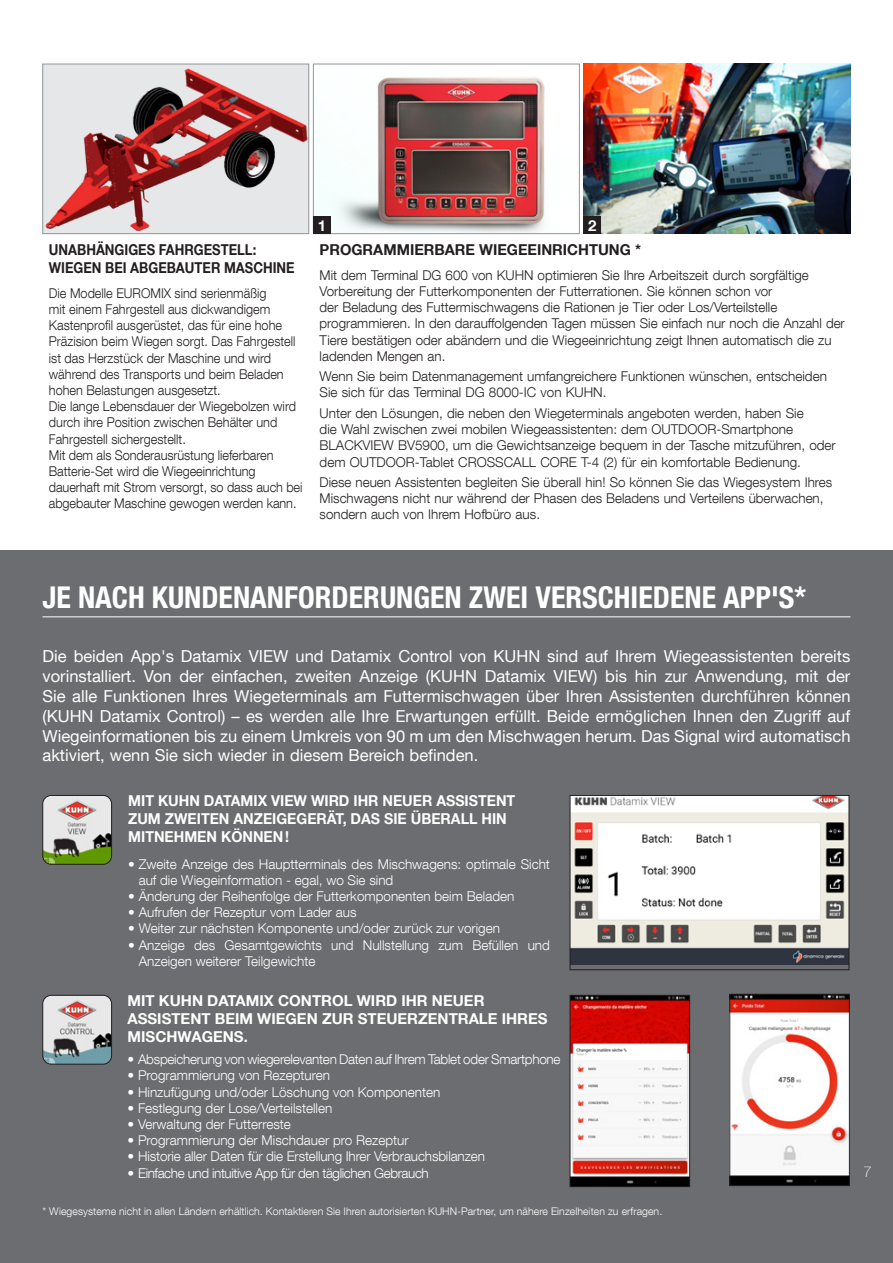
<style>
.page{position:relative;width:893px;height:1263px;background:#fff}
.page>*{position:absolute;margin:0;border:0;box-sizing:border-box;transform-origin:0 0}
.t1{font:700 condensed 30px "Helvetica Neue LT Com";color:#fff}
.t2{font:16.5px/19.8px "Helvetica Neue LT Com";color:#fff;text-align:justify}
.t3{font:700 15px/18px "Helvetica Neue LT Com";color:#fff;scale:.95 1}
.t4{font:700 15px/18px "Helvetica Neue LT Com";color:#fff}
.t5{font:700 15px/18px "Helvetica Neue LT Com";color:#231f20;scale:.87 1}
.t6{font:700 15px "Helvetica Neue LT Com";color:#231f20}
.t7{font:100 15px "Helvetica Neue LT Com";color:#fff}
.t8{font:300 13.5px/16.2px "Helvetica Neue LT Com";color:#231f20}
.t9{font:300 13.5px/16.2px "Helvetica Neue LT Com";color:#fff}
.t10{font:300 13.5px/16.2px "Helvetica Neue LT Com";color:#231f20;scale:.94 1}
.t11{font:300 13.5px "Helvetica Neue LT Com";letter-spacing:-.02em;color:#fff}
.t12{font:300 13.5px "Helvetica Neue LT Com";letter-spacing:-.03em;color:#fff}
.t13{font:300 10.5px "Helvetica Neue LT Com";letter-spacing:.005em;color:#fff}
</style>
<div class="page">
<div style="left:0;top:550px;width:893px;height:713px;background:#6c6d70"></div>
<img style="left:45px;top:66px;width:262px;height:166px">
<div style="left:43px;top:64px;width:266px;height:170px;border:1px solid #939598"></div>
<img style="left:584px;top:64px;width:266px;height:170px">
<img style="left:315px;top:77px;width:230px;height:155px">
<div style="left:313px;top:64px;width:267px;height:170px;border:1px solid #939598"></div>
<div style="left:313px;top:217px;width:17px;height:17px;background:#231f20"></div>
<div style="left:584px;top:217px;width:17px;height:17px;background:#231f20"></div>
<img style="left:43px;top:995px;width:69px;height:69px">
<div style="left:43px;top:995px;width:69px;height:69px;border:1px solid #231f20;border-radius:9px"></div>
<img style="left:43px;top:795px;width:69px;height:69px">
<div style="left:43px;top:795px;width:69px;height:69px;border:1px solid #231f20;border-radius:9px"></div>
<img style="left:572px;top:797px;width:275px;height:167px">
<div style="left:570px;top:795px;width:279px;height:175px;border:1px solid #231f20"></div>
<img style="left:731px;top:996px;width:117px;height:188px">
<div style="left:729px;top:994px;width:121px;height:192px;border:1px solid #231f20"></div>
<img style="left:572px;top:997px;width:116px;height:188px">
<div style="left:570px;top:995px;width:120px;height:192px;border:1px solid #231f20"></div>
<hr style="left:43px;top:617px;width:807px;height:1px;background:#fff">
<p class="t5" style="left:49px;top:240px;width:284px">UNABHÄNGIGES FAHRGESTELL:<br>WIEGEN BEI ABGEBAUTER MASCHINE</p>
<p class="t10" style="left:49px;top:285px;width:271px">Die Modelle EUROMIX sind serienmäßig<br>mit einem Fahrgestell aus dickwandigem Kastenprofil ausgerüstet, das für eine hohe Präzision beim Wiegen sorgt. Das Fahrgestell ist das Herzstück der Maschine und wird während des Transports und beim Beladen hohen Belastungen ausgesetzt.<br>Die lange Lebensdauer der Wiegebolzen wird durch ihre Position zwischen Behälter und Fahrgestell sichergestellt.<br>Mit dem als Sonderausrüstung lieferbaren Batterie-Set wird die Wiegeeinrichtung dauerhaft mit Strom versorgt, so dass auch bei abgebauter Maschine gewogen werden kann.</p>
<p class="t4" style="left:318px;top:216px;width:10px">1</p>
<p class="t4" style="left:588px;top:216px;width:10px">2</p>
<p class="t6" style="left:320px;top:240px;width:323px">PROGRAMMIERBARE WIEGEEINRICHTUNG *</p>
<p class="t8" style="left:320px;top:267px;width:527px">Mit dem Terminal DG 600 von KUHN optimieren Sie Ihre Arbeitszeit durch sorgfältige Vorbereitung der Futterkomponenten der Futterrationen. Sie können schon vor<br>der Beladung des Futtermischwagens die Rationen je Tier oder Los/Verteilstelle programmieren. In den darauffolgenden Tagen müssen Sie einfach nur noch die Anzahl der Tiere bestätigen oder abändern und die Wiegeeinrichtung zeigt Ihnen automatisch die zu ladenden Mengen an.</p>
<p class="t8" style="left:320px;top:368px;width:509px">Wenn Sie beim Datenmanagement umfangreichere Funktionen wünschen, entscheiden<br>Sie sich für das Terminal DG 8000-IC von KUHN.</p>
<p class="t8" style="left:320px;top:405px;width:518px">Unter den Lösungen, die neben den Wiegeterminals angeboten werden, haben Sie<br>die Wahl zwischen zwei mobilen Wiegeassistenten: dem OUTDOOR-Smartphone BLACKVIEW BV5900, um die Gewichtsanzeige bequem in der Tasche mitzuführen, oder dem OUTDOOR-Tablet CROSSCALL CORE T-4 (2) für ein komfortable Bedienung.</p>
<p class="t8" style="left:320px;top:474px;width:514px">Diese neuen Assistenten begleiten Sie überall hin! So können Sie das Wiegesystem Ihres<br>Mischwagens nicht nur während der Phasen des Beladens und Verteilens überwachen, sondern auch von Ihrem Hofbüro aus.</p>
<h1 class="t1" style="left:43px;top:580px;width:765px">JE NACH KUNDENANFORDERUNGEN ZWEI VERSCHIEDENE APP'S*</h1>
<p class="t2" style="left:43px;top:646px;width:809px">Die beiden App's Datamix VIEW und Datamix Control von KUHN sind auf Ihrem Wiegeassistenten bereits vorinstalliert. Von der einfachen, zweiten Anzeige (KUHN Datamix VIEW) bis hin zur Anwendung, mit der Sie alle Funktionen Ihres Wiegeterminals am Futtermischwagen über Ihren Assistenten durchführen können (KUHN Datamix Control) – es werden alle Ihre Erwartungen erfüllt. Beide ermöglichen Ihnen den Zugriff auf Wiegeinformationen bis zu einem Umkreis von 90 m um den Mischwagen herum. Das Signal wird automatisch aktiviert, wenn Sie sich wieder in diesem Bereich befinden.</p>
<p class="t3" style="left:128px;top:791px;width:409px">MIT KUHN DATAMIX VIEW WIRD IHR NEUER ASSISTENT<br>ZUM ZWEITEN ANZEIGEGERÄT, DAS SIE ÜBERALL HIN<br>MITNEHMEN KÖNNEN!</p>
<p class="t9" style="left:139px;top:855px;width:413px;text-indent:-11px">• Zweite Anzeige des Hauptterminals des Mischwagens: optimale Sicht auf die Wiegeinformation - egal, wo Sie sind</p>
<p class="t9" style="left:128px;top:888px;width:388px">• Änderung der Reihenfolge der Futterkomponenten beim Beladen</p>
<p class="t9" style="left:128px;top:904px;width:230px">• Aufrufen der Rezeptur vom Lader aus</p>
<p class="t9" style="left:128px;top:920px;width:373px">• Weiter zur nächsten Komponente und/oder zurück zur vorigen</p>
<p class="t9" style="left:139px;top:936px;width:413px;text-indent:-11px">• Anzeige des Gesamtgewichts und Nullstellung zum Befüllen und<br>Anzeigen weiterer Teilgewichte</p>
<p class="t4" style="left:128px;top:991px;width:421px">MIT KUHN DATAMIX CONTROL WIRD IHR NEUER<br>ASSISTENT BEIM WIEGEN ZUR STEUERZENTRALE IHRES<br>MISCHWAGENS.</p>
<p class="t11" style="left:128px;top:1051px;width:435px">• Abspeicherung von wiegerelevanten Daten auf Ihrem Tablet oder Smartphone</p>
<p class="t9" style="left:128px;top:1067px;width:204px">• Programmierung von Rezepturen</p>
<p class="t9" style="left:128px;top:1083px;width:314px">• Hinzufügung und/oder Löschung von Komponenten</p>
<p class="t9" style="left:128px;top:1100px;width:206px">• Festlegung der Lose/Verteilstellen</p>
<p class="t9" style="left:128px;top:1116px;width:165px">• Verwaltung der Futterreste</p>
<p class="t9" style="left:128px;top:1132px;width:283px">• Programmierung der Mischdauer pro Rezeptur</p>
<p class="t9" style="left:128px;top:1148px;width:359px">• Historie aller Daten für die Erstellung Ihrer Verbrauchsbilanzen</p>
<p class="t12" style="left:128px;top:1164px;width:303px">• Einfache und intuitive App für den täglichen Gebrauch</p>
<p class="t13" style="left:43px;top:1205px;width:621px">* Wiegesysteme nicht in allen Ländern erhältlich. Kontaktieren Sie Ihren autorisierten KUHN-Partner, um nähere Einzelheiten zu erfragen.</p>
<p class="t7" style="left:863px;top:1163px;width:10px">7</p>
</div>
